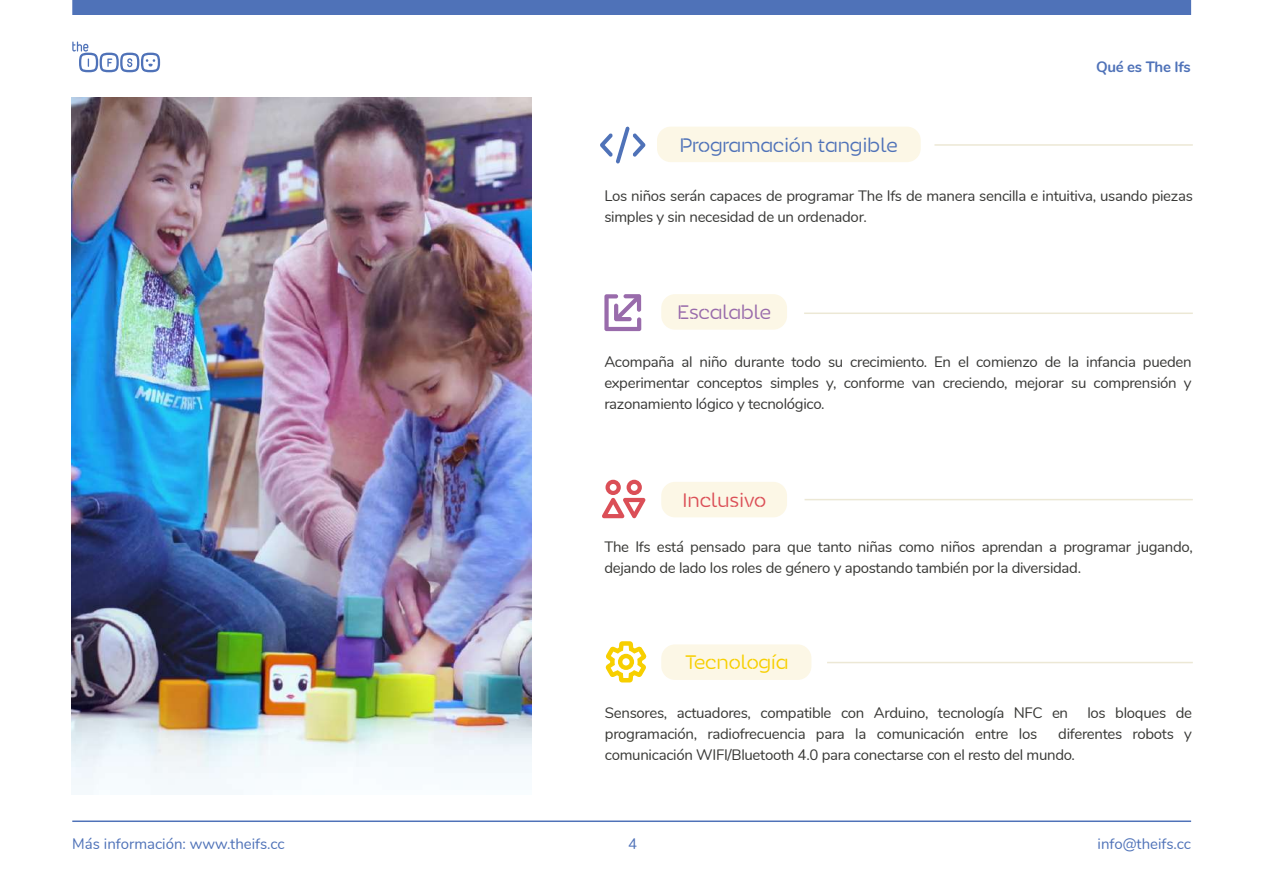
<style>
.page{position:relative;width:1263px;height:893px;background:#fff}
.page>*{position:absolute;margin:0;border:0;box-sizing:border-box;transform-origin:0 0}
.t1{font:300 19.5px "Monty Stencil";letter-spacing:-.02em;color:#4f72b8}
.t2{font:300 19.5px "Monty Stencil";letter-spacing:-.02em;color:#f7cf00}
.t3{font:300 19.5px "Monty Stencil";letter-spacing:-.02em;color:#996bab}
.t4{font:300 19.5px "Monty Stencil";letter-spacing:-.02em;color:#db4f57}
.t5{font:15px/21px "Nunito";letter-spacing:-.02em;color:#383835}
.t6{font:15px/21px "Nunito";letter-spacing:-.02em;color:#383836}
.t7{font:15px "Nunito";color:#4f72b8}
.t8{font:700 15px "Nunito";letter-spacing:-.02em;color:#4f72b8}
</style>
<div class="page">
<hr style="left:72px;top:820px;width:1119px;height:2px;background:#4f72b8">
<div style="left:72px;top:0;width:1119px;height:15px;background:#4f72b8"></div>
<svg style="left:72px;top:41px;width:88px;height:31px"></svg>
<img style="left:71px;top:98px;width:461px;height:696px">
<hr style="left:934px;top:144px;width:259px;height:2px;background:#ece8d5">
<div style="left:657px;top:127px;width:264px;height:35px;background:#fcf7e6;border-radius:14px"></div>
<hr style="left:804px;top:313px;width:389px;height:1px;background:#ece8d5">
<div style="left:661px;top:294px;width:126px;height:36px;background:#fcf7e6;border-radius:14px"></div>
<hr style="left:804px;top:499px;width:389px;height:1px;background:#ece8d5">
<div style="left:661px;top:482px;width:126px;height:35px;background:#fcf7e6;border-radius:14px"></div>
<hr style="left:827px;top:662px;width:366px;height:1px;background:#ece8d5">
<div style="left:661px;top:644px;width:150px;height:36px;background:#fcf7e6;border-radius:14px"></div>
<svg style="left:600px;top:126px;width:46px;height:37px"></svg>
<svg style="left:604px;top:294px;width:37px;height:37px"></svg>
<svg style="left:602px;top:480px;width:43px;height:38px"></svg>
<svg style="left:605px;top:641px;width:41px;height:41px"></svg>
<h1 class="t1" style="left:680px;top:133px;width:220px">Programación tangible</h1>
<p class="t8" style="left:1096px;top:56px;width:96px">Qué es The Ifs</p>
<p class="t6" style="left:604px;top:185px;width:590px">Los niños serán capaces de programar The Ifs de manera sencilla e intuitiva, usando piezas simples y sin necesidad de un ordenador.</p>
<h1 class="t3" style="left:677px;top:300px;width:96px">Escalable</h1>
<p class="t6" style="left:604px;top:351px;width:589px;text-align:justify">Acompaña al niño durante todo su crecimiento. En el comienzo de la infancia pueden experimentar conceptos simples y, conforme van creciendo, mejorar su comprensión y razonamiento lógico y tecnológico.</p>
<h1 class="t4" style="left:682px;top:488px;width:86px">Inclusivo</h1>
<p class="t5" style="left:604px;top:535px;width:590px">The Ifs está pensado para que tanto niñas como niños aprendan a programar jugando, dejando de lado los roles de género y apostando también por la diversidad.</p>
<h1 class="t2" style="left:685px;top:650px;width:104px">Tecnología</h1>
<p class="t5" style="left:605px;top:702px;width:465px">Sensores, actuadores, compatible con Arduino, tecnología NFC en</p>
<p class="t5" style="left:1087px;top:702px;width:106px">los bloques de</p>
<p class="t5" style="left:605px;top:723px;width:434px">programación, radiofrecuencia para la comunicación entre los</p>
<p class="t5" style="left:605px;top:723px;width:588px;text-indent:453px">diferentes robots y comunicación WIFI/Bluetooth 4.0 para conectarse con el resto del mundo.</p>
<p class="t7" style="left:72px;top:832px;width:214px">Más información: www.theifs.cc</p>
<p class="t7" style="left:628px;top:832px;width:10px">4</p>
<p class="t7" style="left:1097px;top:832px;width:95px">info@theifs.cc</p>
</div>
